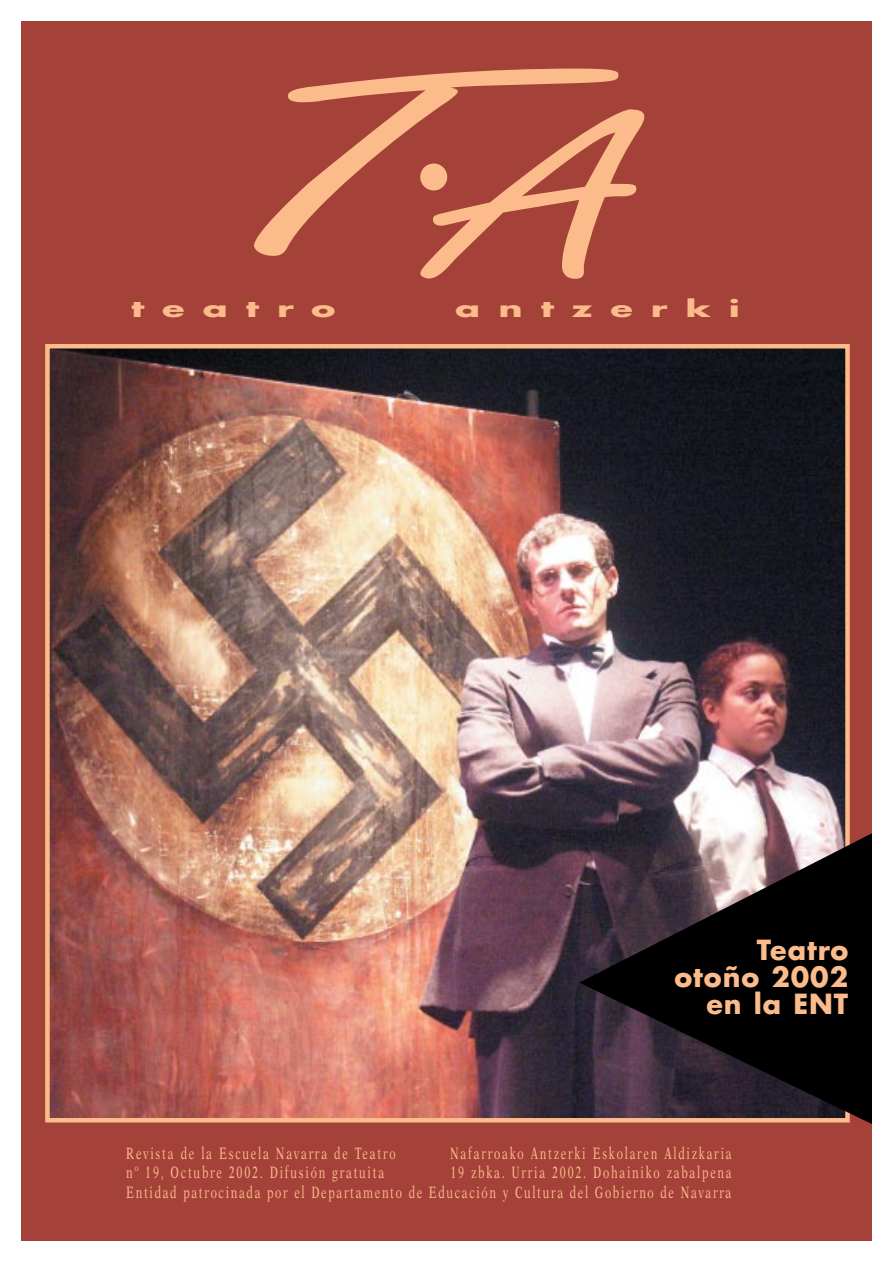
<style>
.page{position:relative;width:893px;height:1263px;background:#fff}
.page>*{position:absolute;margin:0;border:0;box-sizing:border-box;transform-origin:0 0}
.t1{font:257.25px "Freestyle Script";color:#fbbb8b;scale:2.18 1}
.t2{font:700 27px/27px "Futura";letter-spacing:.035em;color:#fbbb8b;text-align:right}
.t3{font:700 22.5px "Futura";letter-spacing:.485em;color:#fbbb8b;scale:1.64 1}
.t4{font:16.5px/19.8px "New Aster";letter-spacing:.16em;color:#fbbb8b;text-align:right;scale:.66 1}
</style>
<div class="page">
<div style="left:21px;top:21px;width:851px;height:1219px;background:#a44138"></div>
<div style="left:420px;top:164px;width:27px;height:26px;background:#fbbb8b;border-radius:50%"></div>
<img style="left:50px;top:349px;width:794px;height:769px">
<div style="left:45px;top:344px;width:804px;height:779px;border:4px solid #fbbb8b"></div>
<svg style="left:579px;top:816px;width:293px;height:308px;background:#332a2f"></svg>
<h1 class="t1" style="left:212px;top:82px;width:189px">T<sub>A</sub></h1>
<h3 class="t3" style="left:131px;top:298px;width:126px">teatro</h3>
<h3 class="t3" style="left:455px;top:298px;width:175px">antzerki</h3>
<h2 class="t2" style="left:674px;top:939px;width:175px">Teatro otoño 2002 en la ENT</h2>
<p class="t4" style="left:126px;top:1144px;width:409px">Revista de la Escuela Navarra de Teatro</p>
<p class="t4" style="left:450px;top:1144px;width:428px">Nafarroako Antzerki Eskolaren Aldizkaria</p>
<p class="t4" style="left:126px;top:1164px;width:392px">nº 19, Octubre 2002. Difusión gratuita</p>
<p class="t4" style="left:126px;top:1164px;width:918px">19 zbka. Urria 2002. Dohainiko zabalpena<br>Entidad patrocinada por el Departamento de Educación y Cultura del Gobierno de Navarra</p>
</div>
